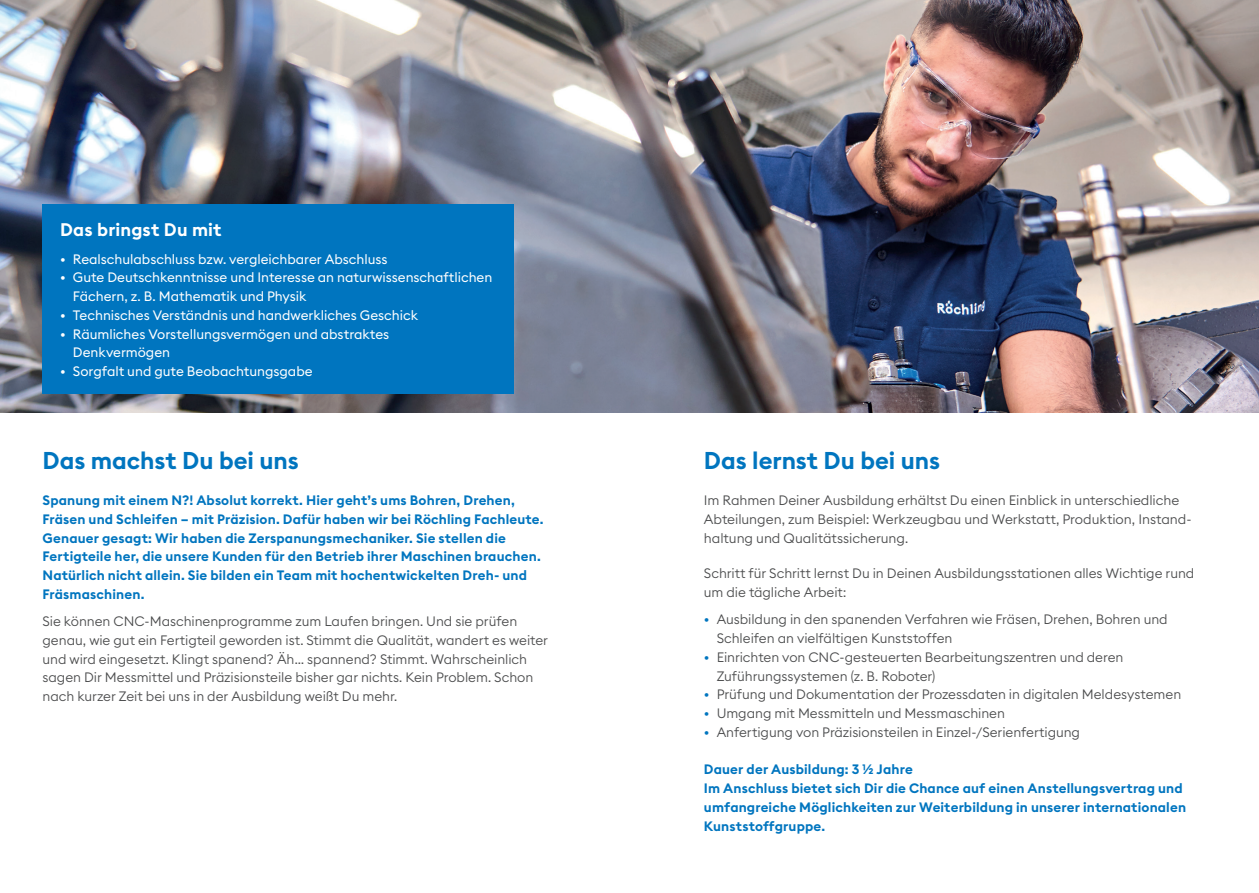
<style>
.page{position:relative;width:1259px;height:893px;background:#fff}
.page>*{position:absolute;margin:0;border:0;box-sizing:border-box;transform-origin:0 0}
.t1{font:600 24px "Euclid Square";color:#0075bf}
.t2{font:600 18px "Euclid Square";letter-spacing:.01em;color:#fff}
.t3{font:300 13.5px/18.8px "Euclid Square";letter-spacing:-.005em;color:#4b4c4d}
.t4{font:600 13.5px/18.8px "Euclid Square";letter-spacing:.01em;color:#0075bf}
.t5{font:13.5px/18.8px "Euclid Square";color:#fff}
.s1{color:#0075bf}
</style>
<div class="page">
<img style="left:0;top:0;width:1259px;height:412px">
<div style="left:43px;top:204px;width:470px;height:190px;background:#0075bf"></div>
<h2 class="t2" style="left:60px;top:218px;width:163px">Das bringst Du mit</h2>
<p class="t5" style="left:60px;top:249px;width:329px">• Realschulabschluss bzw. vergleichbarer Abschluss</p>
<p class="t5" style="left:73px;top:268px;width:421px;text-indent:-13px">• Gute Deutschkenntnisse und Interesse an naturwissenschaftlichen<br>Fächern, z. B. Mathematik und Physik</p>
<p class="t5" style="left:60px;top:306px;width:359px">• Technisches Verständnis und handwerkliches Geschick</p>
<p class="t5" style="left:73px;top:324px;width:318px;text-indent:-13px">• Räumliches Vorstellungsvermögen und abstraktes<br>Denkvermögen</p>
<p class="t5" style="left:60px;top:362px;width:254px">• Sorgfalt und gute Beobachtungsgabe</p>
<h1 class="t1" style="left:43px;top:446px;width:258px">Das machst Du bei uns</h1>
<p class="t4" style="left:43px;top:491px;width:502px">Spanung mit einem N?! Absolut korrekt. Hier geht’s ums Bohren, Drehen, Fräsen und Schleifen – mit Präzision. Dafür haben wir bei Röchling Fachleute.<br>Genauer gesagt: Wir haben die Zerspanungsmechaniker. Sie stellen die Fertigteile her, die unsere Kunden für den Betrieb ihrer Maschinen brauchen.<br>Natürlich nicht allein. Sie bilden ein Team mit hochentwickelten Dreh- und Fräsmaschinen.</p>
<p class="t3" style="left:43px;top:612px;width:507px">Sie können CNC-Maschinenprogramme zum Laufen bringen. Und sie prüfen genau, wie gut ein Fertigteil geworden ist. Stimmt die Qualität, wandert es weiter und wird eingesetzt. Klingt spanend? Äh… spannend? Stimmt. Wahrscheinlich sagen Dir Messmittel und Präzisionsteile bisher gar nichts. Kein Problem. Schon nach kurzer Zeit bei uns in der Ausbildung weißt Du mehr.</p>
<h1 class="t1" style="left:704px;top:446px;width:238px">Das lernst Du bei uns</h1>
<p class="t3" style="left:704px;top:491px;width:489px">Im Rahmen Deiner Ausbildung erhältst Du einen Einblick in unterschiedliche<br>Abteilungen, zum Beispiel: Werkzeugbau und Werkstatt, Produktion, Instand&shy;haltung und Qualitätssicherung.</p>
<p class="t3" style="left:704px;top:564px;width:492px">Schritt für Schritt lernst Du in Deinen Ausbildungsstationen alles Wichtige rund um die tägliche Arbeit:</p>
<p class="t3" style="left:716px;top:610px;width:452px;text-indent:-13px"><span class="s1">•</span> Ausbildung in den spanenden Verfahren wie Fräsen, Drehen, Bohren und<br>Schleifen an vielfältigen Kunststoffen</p>
<p class="t3" style="left:716px;top:648px;width:408px;text-indent:-13px"><span class="s1">•</span> Einrichten von CNC-gesteuerten Bearbeitungszentren und deren<br>Zuführungssystemen (z. B. Roboter)</p>
<p class="t3" style="left:704px;top:685px;width:479px"><span class="s1">•</span> Prüfung und Dokumentation der Prozessdaten in digitalen Meldesystemen</p>
<p class="t3" style="left:704px;top:704px;width:302px"><span class="s1">•</span> Umgang mit Messmitteln und Messmaschinen</p>
<p class="t3" style="left:704px;top:723px;width:378px"><span class="s1">•</span> Anfertigung von Präzisionsteilen in Einzel-/Serienfertigung</p>
<p class="t4" style="left:704px;top:760px;width:484px">Dauer der Ausbildung: 3 ½ Jahre<br>Im Anschluss bietet sich Dir die Chance auf einen Anstellungsvertrag und umfangreiche Möglichkeiten zur Weiterbildung in unserer internationalen Kunststoffgruppe.</p>
</div>
